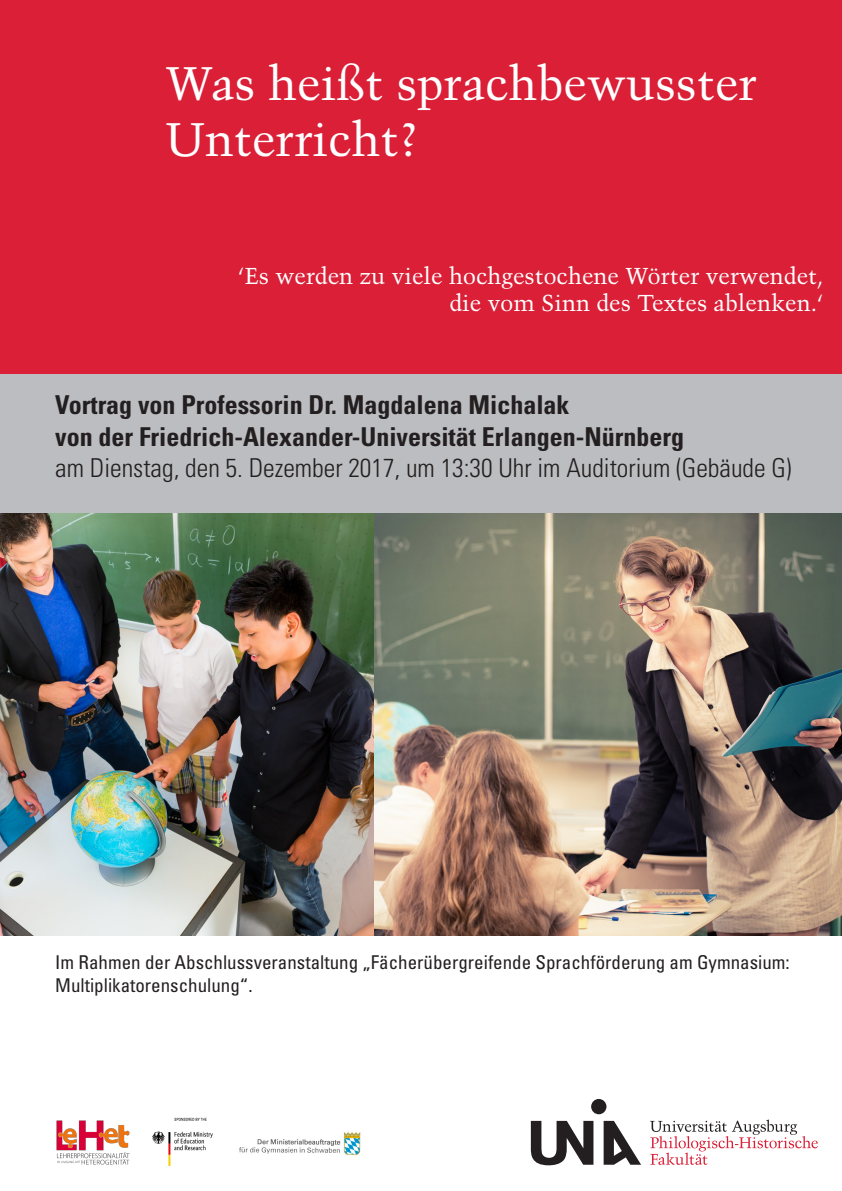
<style>
.page{position:relative;width:842px;height:1191px;background:#fff}
.page>*{position:absolute;margin:0;border:0;box-sizing:border-box;transform-origin:0 0}
.t1{font:47px/56.4px "Trump Mediaeval LT Std";color:#fff}
.t2{font:700 condensed 26px/31.2px "Univers LT Std";color:#231f20}
.t3{font:300 condensed 26px "Univers LT Std";color:#231f20}
.t4{font:23px/27.6px "Trump Mediaeval LT Std";color:#fff;text-align:right}
.t5{font:condensed 19px/23px "Univers LT Std";color:#231f20}
</style>
<div class="page">
<div style="left:0;top:0;width:842px;height:374px;background:#da1f37"></div>
<div style="left:0;top:374px;width:842px;height:139px;background:#bcbdc0"></div>
<svg style="left:531px;top:1099px;width:110px;height:66px"></svg>
<svg style="left:650px;top:1119px;width:168px;height:45px"></svg>
<img style="left:0;top:513px;width:374px;height:422px">
<img style="left:374px;top:513px;width:468px;height:422px">
<img style="left:56px;top:1120px;width:74px;height:45px">
<img style="left:152px;top:1117px;width:61px;height:49px">
<img style="left:239px;top:1132px;width:122px;height:23px">
<p class="t1" style="left:166px;top:55px;width:592px">Was heißt sprachbewusster<br>Unterricht?</p>
<p class="t4" style="left:238px;top:262px;width:587px">‘Es werden zu viele hochgestochene Wörter verwendet, die vom Sinn des Textes ablenken.‘</p>
<p class="t2" style="left:55px;top:389px;width:630px">Vortrag von Professorin Dr. Magdalena Michalak<br>von der Friedrich-Alexander-Universität Erlangen-Nürnberg</p>
<p class="t3" style="left:55px;top:452px;width:738px">am Dienstag, den 5. Dezember 2017, um 13:30 Uhr im Auditorium (Gebäude G)</p>
<p class="t5" style="left:55px;top:950px;width:736px">Im Rahmen der Abschlussveranstaltung „Fächerübergreifende Sprachförderung am Gymnasium:<br>Multiplikatorenschulung“.</p>
</div>
